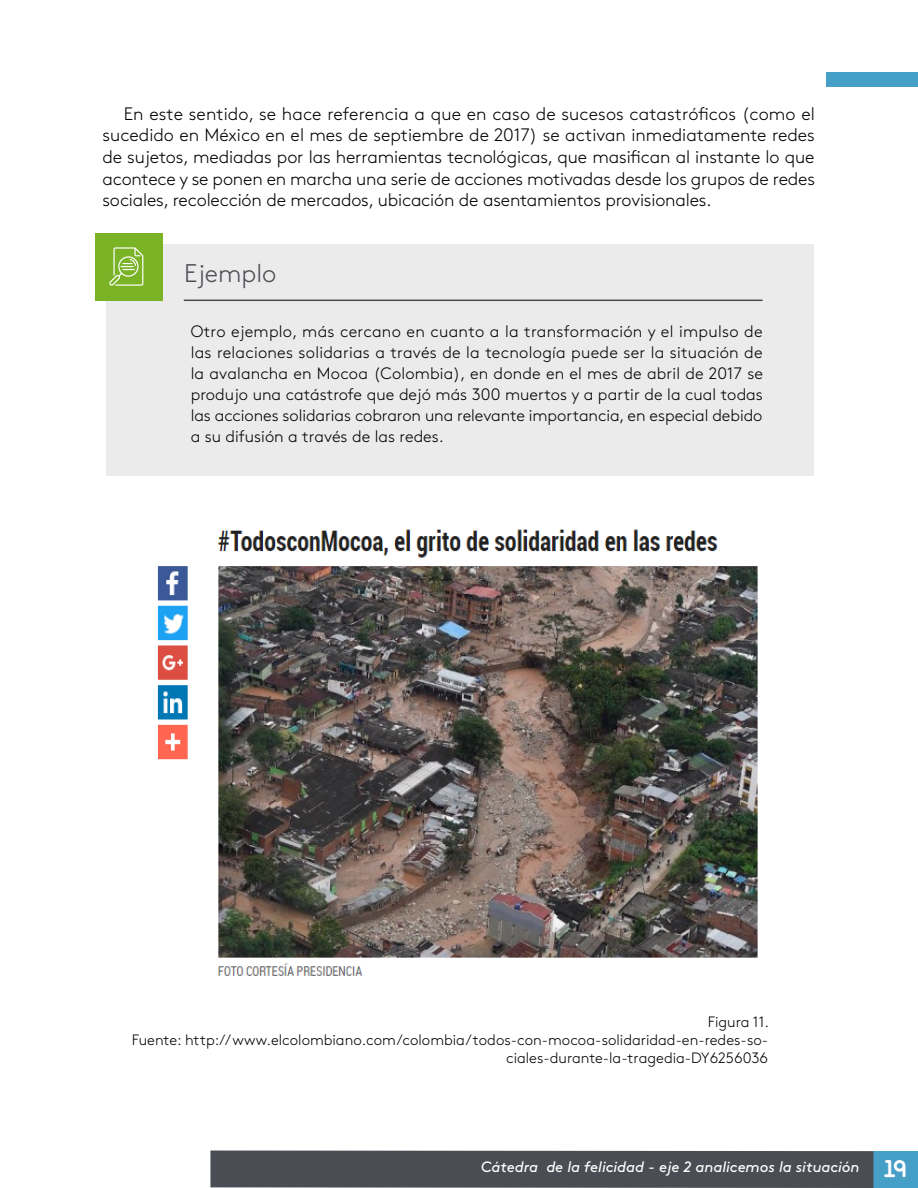
<style>
.page{position:relative;width:918px;height:1188px;background:#fff}
.page>*{position:absolute;margin:0;border:0;box-sizing:border-box;transform-origin:0 0}
.t1{font:300 25.5px "Brown Std";color:#4a4d54}
.t2{font:300 18px/21.6px "Brown Std";letter-spacing:-.01em;color:#000;text-align:justify}
.t3{font:300 16.5px/21px "Brown Std";color:#000;text-align:justify}
.t4{font:300 15px/18px "Brown Std";color:#000;text-align:right}
.t5{font:italic 15px "Brown Std";letter-spacing:-.005em;color:#fff}
.s1{font-family:"Areandina Voz";font-style:normal;font-size:24px}
</style>
<div class="page">
<div style="left:826px;top:72px;width:92px;height:15px;background:#469fc7"></div>
<div style="left:873px;top:1151px;width:45px;height:37px;background:#469fc7"></div>
<div style="left:210px;top:1151px;width:663px;height:37px;background:#4a4d54"></div>
<img style="left:157px;top:529px;width:601px;height:447px">
<div style="left:106px;top:244px;width:707px;height:231px;background:#ebebeb"></div>
<div style="left:95px;top:233px;width:68px;height:67px;background:#7ab326"></div>
<hr style="left:184px;top:300px;width:578px;height:1px;background:#4a4d54">
<svg style="left:109px;top:247px;width:34px;height:39px"></svg>
<p class="t2" style="left:103px;top:103px;width:714px;text-indent:21px">En este sentido, se hace referencia a que en caso de sucesos catastróficos (como el sucedido en México en el mes de septiembre de 2017) se activan inmediatamente redes de sujetos, mediadas por las herramientas tecnológicas, que masifican al instante lo que acontece y se ponen en marcha una serie de acciones motivadas desde los grupos de redes sociales, recolección de mercados, ubicación de asentamientos provisionales.</p>
<h1 class="t1" style="left:184px;top:259px;width:94px">Ejemplo</h1>
<p class="t3" style="left:191px;top:321px;width:574px">Otro ejemplo, más cercano en cuanto a la transformación y el impulso de las relaciones solidarias a través de la tecnología puede ser la situación de la avalancha en Mocoa (Colombia), en donde en el mes de abril de 2017 se produjo una catástrofe que dejó más 300 muertos y a partir de la cual todas las acciones solidarias cobraron una relevante importancia, en especial debido a su difusión a través de las redes.</p>
<p class="t4" style="left:132px;top:1014px;width:638px">Figura 11.<br>Fuente: http://www.elcolombiano.com/colombia/todos-con-mocoa-solidaridad-en-redes-so&shy;ciales-durante-la-tragedia-DY6256036</p>
<p class="t5" style="left:481px;top:1158px;width:427px">Cátedra de la felicidad - eje 2 analicemos la situación <span class="s1">19</span></p>
</div>
